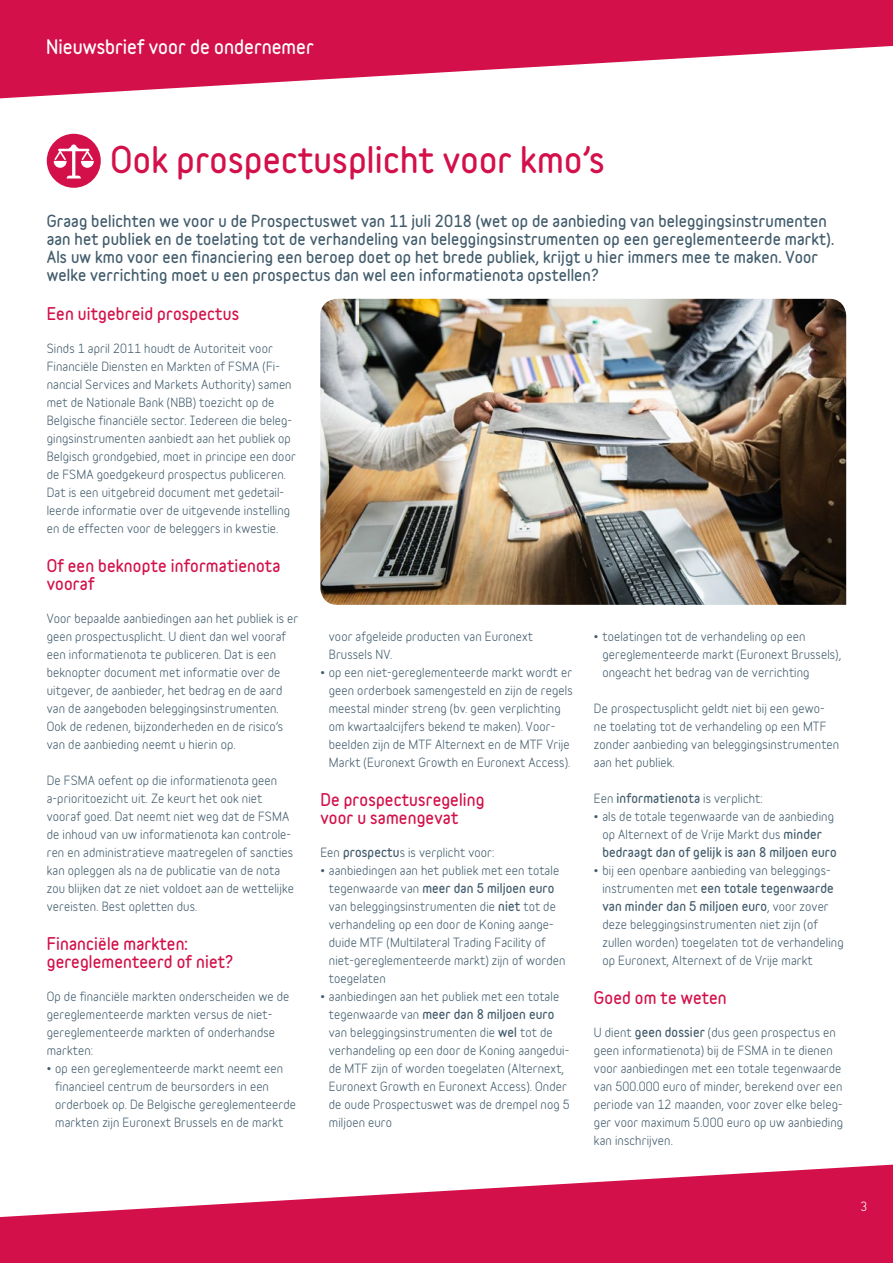
<style>
.page{position:relative;width:893px;height:1263px;background:#fff}
.page>*{position:absolute;margin:0;border:0;box-sizing:border-box;transform-origin:0 0}
.t1{font:700 33px "Belfius Normal";letter-spacing:.01em;color:#d3104a}
.t2{font:700 18px "Belfius Normal";color:#fff}
.t3{font:700 15.75px/18px "Belfius Normal";letter-spacing:.01em;color:#d3104a}
.t4{font:700 15px/18px "Belfius Normal";letter-spacing:.01em;color:#425c6c}
.t5{font:12px/18px "Belfius Normal";letter-spacing:.01em;color:#425c6c}
.t6{font:12px "Belfius Normal";color:#fff}
.s1{font-weight:700}
</style>
<div class="page">
<svg style="left:0;top:0;width:893px;height:99px;fill:#d3104a"></svg>
<svg style="left:0;top:1164px;width:893px;height:99px;fill:#d3104a"></svg>
<div style="left:47px;top:134px;width:54px;height:54px;background:#d3104a;border-radius:50%"></div>
<svg style="left:54px;top:144px;width:40px;height:34px"></svg>
<img style="left:320px;top:299px;width:526px;height:306px">
<h2 class="t2" style="left:46px;top:33px;width:269px">Nieuwsbrief voor de ondernemer</h2>
<h1 class="t1" style="left:111px;top:134px;width:496px">Ook prospectusplicht voor kmo’s</h1>
<p class="t4" style="left:47px;top:211px;width:789px">Graag belichten we voor u de Prospectuswet van 11 juli 2018 (wet op de aanbieding van beleggingsinstrumenten aan het publiek en de toelating tot de verhandeling van beleggingsinstrumenten op een gereglementeerde markt).<br>Als uw kmo voor een financiering een beroep doet op het brede publiek, krijgt u hier immers mee te maken. Voor welke verrichting moet u een prospectus dan wel een informatienota opstellen?</p>
<h3 class="t3" style="left:47px;top:304px;width:194px">Een uitgebreid prospectus</h3>
<p class="t5" style="left:47px;top:338px;width:251px">Sinds 1 april 2011 houdt de Autoriteit voor Financiële Diensten en Markten of FSMA (Fi&shy;nancial Services and Markets Authority) samen met de Nationale Bank (NBB) toezicht op de Belgische financiële sector. Iedereen die beleg&shy;gingsinstrumenten aanbiedt aan het publiek op Belgisch grondgebied, moet in principe een door de FSMA goedgekeurd prospectus publiceren.<br>Dat is een uitgebreid document met gedetail&shy;leerde informatie over de uitgevende instelling en de effecten voor de beleggers in kwestie.</p>
<h3 class="t3" style="left:47px;top:556px;width:235px">Of een beknopte informatienota vooraf</h3>
<p class="t5" style="left:47px;top:608px;width:253px">Voor bepaalde aanbiedingen aan het publiek is er geen prospectusplicht. U dient dan wel vooraf een informatienota te publiceren. Dat is een beknopter document met informatie over de uitgever, de aanbieder, het bedrag en de aard van de aangeboden beleggingsinstrumenten.<br>Ook de redenen, bijzonderheden en de risico’s van de aanbieding neemt u hierin op.</p>
<p class="t5" style="left:47px;top:770px;width:249px">De FSMA oefent op die informatienota geen a-prioritoezicht uit. Ze keurt het ook niet vooraf goed. Dat neemt niet weg dat de FSMA de inhoud van uw informatienota kan controle&shy;ren en administratieve maatregelen of sancties kan opleggen als na de publicatie van de nota zou blijken dat ze niet voldoet aan de wettelijke vereisten. Best opletten dus.</p>
<h3 class="t3" style="left:47px;top:934px;width:188px">Financiële markten: gereglementeerd of niet?</h3>
<p class="t5" style="left:47px;top:986px;width:244px">Op de financiële markten onderscheiden we de gereglementeerde markten versus de niet&shy;gereglementeerde markten of onderhandse markten:</p>
<p class="t5" style="left:55px;top:1058px;width:242px;text-indent:-9px">• op een gereglementeerde markt neemt een financieel centrum de beursorders in een orderboek op. De Belgische gereglementeerde markten zijn Euronext Brussels en de markt</p>
<p class="t5" style="left:329px;top:626px;width:206px">voor afgeleide producten van Euronext<br>Brussels NV.</p>
<p class="t5" style="left:329px;top:662px;width:245px;text-indent:-9px">• op een niet-gereglementeerde markt wordt er geen orderboek samengesteld en zijn de regels meestal minder streng (bv. geen verplichting om kwartaalcijfers bekend te maken). Voor&shy;beelden zijn de MTF Alternext en de MTF Vrije Markt (Euronext Growth en Euronext Access).</p>
<h3 class="t3" style="left:320px;top:790px;width:166px">De prospectusregeling voor u samengevat</h3>
<p class="t5" style="left:320px;top:842px;width:176px">Een <span class="s1">prospectu</span>s is verplicht voor:</p>
<p class="t5" style="left:329px;top:860px;width:238px;text-indent:-9px">• aanbiedingen aan het publiek met een totale tegenwaarde van <span class="s1">meer dan 5 miljoen euro </span>van beleggingsinstrumenten die <span class="s1">niet</span> tot de verhandeling op een door de Koning aange&shy;duide MTF (Multilateral Trading Facility of niet-gereglementeerde markt) zijn of worden toegelaten</p>
<p class="t5" style="left:329px;top:986px;width:242px;text-indent:-9px">• aanbiedingen aan het publiek met een totale tegenwaarde van <span class="s1">meer dan 8 miljoen euro </span>van beleggingsinstrumenten die <span class="s1">wel</span> tot de verhandeling op een door de Koning aangedui&shy;de MTF zijn of worden toegelaten (Alternext, Euronext Growth en Euronext Access). Onder de oude Prospectuswet was de drempel nog 5 miljoen euro</p>
<p class="t5" style="left:602px;top:626px;width:240px;text-indent:-9px">• toelatingen tot de verhandeling op een gereglementeerde markt (Euronext Brussels), ongeacht het bedrag van de verrichting</p>
<p class="t5" style="left:594px;top:698px;width:247px">De prospectusplicht geldt niet bij een gewo&shy;ne toelating tot de verhandeling op een MTF zonder aanbieding van beleggingsinstrumenten aan het publiek.</p>
<p class="t5" style="left:594px;top:788px;width:170px">Een <span class="s1">informatienota</span> is verplicht:</p>
<p class="t5" style="left:602px;top:806px;width:236px;text-indent:-9px">• als de totale tegenwaarde van de aanbieding op Alternext of de Vrije Markt dus <span class="s1">minder bedraagt dan of gelijk is aan 8 miljoen euro</span></p>
<p class="t5" style="left:602px;top:860px;width:243px;text-indent:-9px">• bij een openbare aanbieding van beleggings&shy;instrumenten met <span class="s1">een totale tegenwaarde van minder dan 5 miljoen euro</span>, voor zover deze beleggingsinstrumenten niet zijn (of zullen worden) toegelaten tot de verhandeling op Euronext, Alternext of de Vrije markt</p>
<h3 class="t3" style="left:594px;top:988px;width:134px">Goed om te weten</h3>
<p class="t5" style="left:594px;top:1022px;width:251px">U dient <span class="s1">geen dossier</span> (dus geen prospectus en geen informatienota) bij de FSMA in te dienen voor aanbiedingen met een totale tegenwaarde van 500.000 euro of minder, berekend over een periode van 12 maanden, voor zover elke beleg&shy;ger voor maximum 5.000 euro op uw aanbieding kan inschrijven.</p>
<p class="t6" style="left:860px;top:1196px;width:8px">3</p>
</div>
